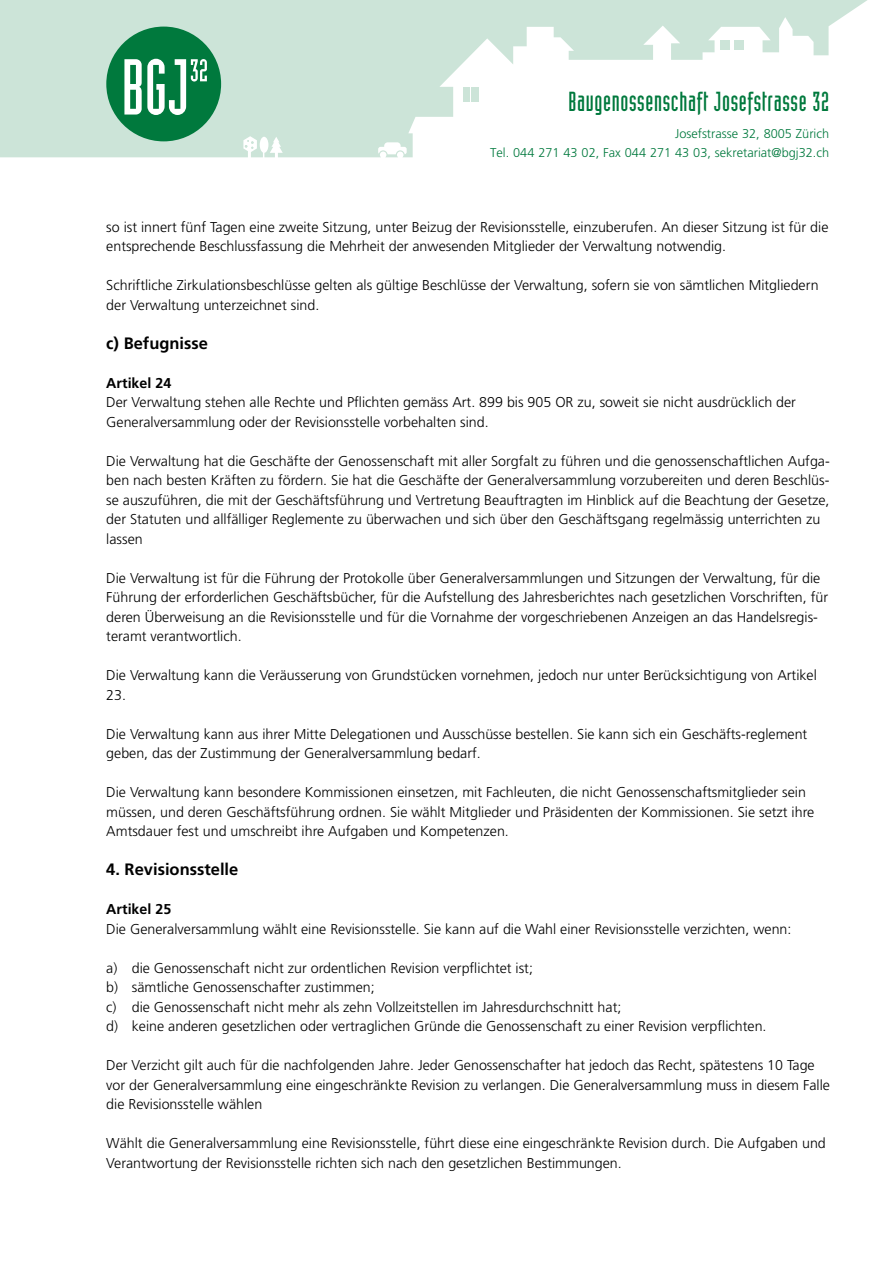
<style>
.page{position:relative;width:893px;height:1263px;background:#fff}
.page>*{position:absolute;margin:0;border:0;box-sizing:border-box;transform-origin:0 0}
.t1{font:27px "Industria Solid";letter-spacing:.025em;color:#00793d}
.t2{font:700 16.5px "Frutiger CE";color:#000}
.t3{font:300 14.25px/19.5px "Frutiger";color:#000}
.t4{font:700 14.25px "Frutiger CE";color:#000}
.t5{font:300 12.75px/19.5px "Frutiger";color:#00793d;text-align:right}
</style>
<div class="page">
<svg style="left:0;top:0;width:867px;height:157px;fill:#cce4d8"></svg>
<svg style="left:245px;top:140px;width:9px;height:9px"></svg>
<div style="left:721px;top:40px;width:9px;height:9px;background:#cce4d8"></div>
<div style="left:734px;top:40px;width:9px;height:9px;background:#cce4d8"></div>
<div style="left:106px;top:27px;width:115px;height:114px;background:#00793d;border-radius:50%"></div>
<svg style="left:124px;top:59px;width:83px;height:56px"></svg>
<h1 class="t1" style="left:568px;top:87px;width:262px">Baugenossenschaft Josefstrasse 32</h1>
<p class="t5" style="left:490px;top:124px;width:341px">Josefstrasse 32, 8005 Zürich<br>Tel. 044 271 43 02, Fax 044 271 43 03, sekretariat@bgj32.ch</p>
<p class="t3" style="left:106px;top:217px;width:724px">so ist innert fünf Tagen eine zweite Sitzung, unter Beizug der Revisionsstelle, einzuberufen. An dieser Sitzung ist für die entsprechende Beschlussfassung die Mehrheit der anwesenden Mitglieder der Verwaltung notwendig.</p>
<p class="t3" style="left:106px;top:276px;width:714px">Schriftliche Zirkulationsbeschlüsse gelten als gültige Beschlüsse der Verwaltung, sofern sie von sämtlichen Mitgliedern der Verwaltung unterzeichnet sind.</p>
<p class="t2" style="left:106px;top:333px;width:103px">c) Befugnisse</p>
<p class="t4" style="left:106px;top:374px;width:66px">Artikel 24</p>
<p class="t3" style="left:106px;top:393px;width:691px">Der Verwaltung stehen alle Rechte und Pflichten gemäss Art. 899 bis 905 OR zu, soweit sie nicht ausdrücklich der<br>Generalversammlung oder der Revisionsstelle vorbehalten sind.</p>
<p class="t3" style="left:106px;top:451px;width:725px">Die Verwaltung hat die Geschäfte der Genossenschaft mit aller Sorgfalt zu führen und die genossenschaftlichen Aufga&shy;ben nach besten Kräften zu fördern. Sie hat die Geschäfte der Generalversammlung vorzubereiten und deren Beschlüs&shy;se auszuführen, die mit der Geschäftsführung und Vertretung Beauftragten im Hinblick auf die Beachtung der Gesetze, der Statuten und allfälliger Reglemente zu überwachen und sich über den Geschäftsgang regelmässig unterrichten zu lassen</p>
<p class="t3" style="left:106px;top:568px;width:723px">Die Verwaltung ist für die Führung der Protokolle über Generalversammlungen und Sitzungen der Verwaltung, für die Führung der erforderlichen Geschäftsbücher, für die Aufstellung des Jahresberichtes nach gesetzlichen Vorschriften, für deren Überweisung an die Revisionsstelle und für die Vornahme der vorgeschriebenen Anzeigen an das Handelsregis&shy;teramt verantwortlich.</p>
<p class="t3" style="left:106px;top:666px;width:712px">Die Verwaltung kann die Veräusserung von Grundstücken vornehmen, jedoch nur unter Berücksichtigung von Artikel<br>23.</p>
<p class="t3" style="left:106px;top:724px;width:703px">Die Verwaltung kann aus ihrer Mitte Delegationen und Ausschüsse bestellen. Sie kann sich ein Geschäfts-reglement geben, das der Zustimmung der Generalversammlung bedarf.</p>
<p class="t3" style="left:106px;top:783px;width:709px">Die Verwaltung kann besondere Kommissionen einsetzen, mit Fachleuten, die nicht Genossenschaftsmitglieder sein müssen, und deren Geschäftsführung ordnen. Sie wählt Mitglieder und Präsidenten der Kommissionen. Sie setzt ihre<br>Amtsdauer fest und umschreibt ihre Aufgaben und Kompetenzen.</p>
<p class="t2" style="left:106px;top:860px;width:134px">4. Revisionsstelle</p>
<p class="t4" style="left:106px;top:901px;width:66px">Artikel 25</p>
<p class="t3" style="left:106px;top:919px;width:687px">Die Generalversammlung wählt eine Revisionsstelle. Sie kann auf die Wahl einer Revisionsstelle verzichten, wenn:</p>
<p class="t3" style="left:106px;top:958px;width:662px">a) die Genossenschaft nicht zur ordentlichen Revision verpflichtet ist;<br>b) sämtliche Genossenschafter zustimmen;<br>c) die Genossenschaft nicht mehr als zehn Vollzeitstellen im Jahresdurchschnitt hat;<br>d) keine anderen gesetzlichen oder vertraglichen Gründe die Genossenschaft zu einer Revision verpflichten.</p>
<p class="t3" style="left:106px;top:1056px;width:725px">Der Verzicht gilt auch für die nachfolgenden Jahre. Jeder Genossenschafter hat jedoch das Recht, spätestens 10 Tage vor der Generalversammlung eine eingeschränkte Revision zu verlangen. Die Generalversammlung muss in diesem Falle die Revisionsstelle wählen</p>
<p class="t3" style="left:106px;top:1134px;width:721px">Wählt die Generalversammlung eine Revisionsstelle, führt diese eine eingeschränkte Revision durch. Die Aufgaben und<br>Verantwortung der Revisionsstelle richten sich nach den gesetzlichen Bestimmungen.</p>
</div>
